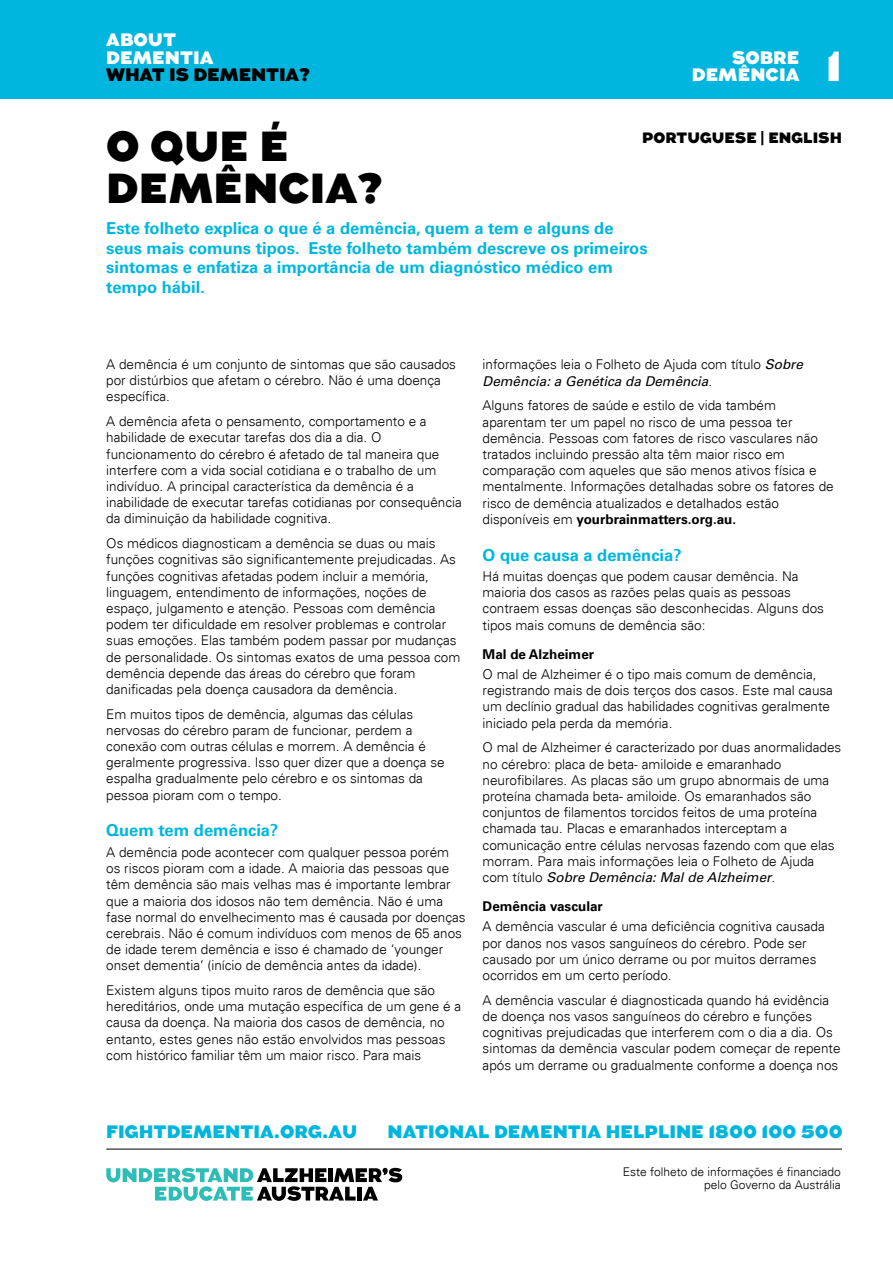
<style>
.page{position:relative;width:893px;height:1263px;background:#fff}
.page>*{position:absolute;margin:0;border:0;box-sizing:border-box;transform-origin:0 0}
.t1{font:900 42px/42px "Augustus";color:#000}
.t2{font:900 42px "Augustus";color:#fff}
.t3{font:900 18px "Augustus";color:#00b6de}
.t4{font:900 18px/17.2px "Augustus";color:#fff;text-align:right}
.t5{font:900 18px "Augustus";letter-spacing:-.01em;color:#000}
.t6{font:700 16.5px/19.5px "Univers LT Std";color:#00b6de}
.t7{font:900 15px "Augustus";color:#000}
.t8{font:300 13.5px/16.2px "Univers";color:#000}
.t9{font:700 13.5px "Univers LT Std";color:#000}
.t10{font:300 12px/13.5px "Univers";color:#000;text-align:right}
.s1{font-weight:400;font-style:italic}
.s2{font-family:"Univers";font-weight:300}
</style>
<div class="page">
<div style="left:0;top:0;width:893px;height:99px;background:#00b6de"></div>
<hr style="left:106px;top:1149px;width:736px;height:1px;background:#000">
<svg style="left:106px;top:1168px;width:296px;height:33px"></svg>
<h2 class="t4" style="left:106px;top:32px;width:109px;text-align:left">ABOUT<br>DEMENTIA</h2>
<h2 class="t5" style="left:106px;top:64px;width:205px">WHAT IS DEMENTIA?</h2>
<h2 class="t4" style="left:692px;top:49px;width:109px">SOBRE<br>DEMÊNCIA</h2>
<h1 class="t2" style="left:826px;top:41px;width:18px">1</h1>
<h1 class="t1" style="left:106px;top:126px;width:278px">O QUE É<br>DEMÊNCIA?</h1>
<p class="t6" style="left:106px;top:219px;width:543px">Este folheto explica o que é a demência, quem a tem e alguns de seus mais comuns tipos. Este folheto também descreve os primeiros sintomas e enfatiza a importância de um diagnóstico médico em tempo hábil.</p>
<p class="t7" style="left:642px;top:129px;width:201px">PORTUGUESE | ENGLISH</p>
<p class="t8" style="left:106px;top:356px;width:351px">A demência é um conjunto de sintomas que são causados por distúrbios que afetam o cérebro. Não é uma doença específica.</p>
<p class="t8" style="left:106px;top:413px;width:357px">A demência afeta o pensamento, comportamento e a habilidade de executar tarefas dos dia a dia. O funcionamento do cérebro é afetado de tal maneira que interfere com a vida social cotidiana e o trabalho de um indivíduo. A principal característica da demência é a inabilidade de executar tarefas cotidianas por consequência da diminuição da habilidade cognitiva.</p>
<p class="t8" style="left:106px;top:535px;width:356px">Os médicos diagnosticam a demência se duas ou mais funções cognitivas são significantemente prejudicadas. As funções cognitivas afetadas podem incluir a memória, linguagem, entendimento de informações, noções de espaço, julgamento e atenção. Pessoas com demência podem ter dificuldade em resolver problemas e controlar suas emoções. Elas também podem passar por mudanças de personalidade. Os sintomas exatos de uma pessoa com demência depende das áreas do cérebro que foram danificadas pela doença causadora da demência.</p>
<p class="t8" style="left:106px;top:706px;width:340px">Em muitos tipos de demência, algumas das células nervosas do cérebro param de funcionar, perdem a conexão com outras células e morrem. A demência é geralmente progressiva. Isso quer dizer que a doença se espalha gradualmente pelo cérebro e os sintomas da pessoa pioram com o tempo.</p>
<p class="t6" style="left:106px;top:821px;width:174px">Quem tem demência?</p>
<p class="t8" style="left:106px;top:844px;width:361px">A demência pode acontecer com qualquer pessoa porém os riscos pioram com a idade. A maioria das pessoas que têm demência são mais velhas mas é importante lembrar que a maioria dos idosos não tem demência. Não é uma fase normal do envelhecimento mas é causada por doenças cerebrais. Não é comum indivíduos com menos de 65 anos de idade terem demência e isso é chamado de ‘younger onset dementia’ (início de demência antes da idade).</p>
<p class="t8" style="left:106px;top:982px;width:356px">Existem alguns tipos muito raros de demência que são hereditários, onde uma mutação específica de um gene é a causa da doença. Na maioria dos casos de demência, no entanto, estes genes não estão envolvidos mas pessoas com histórico familiar têm um maior risco. Para mais</p>
<p class="t8" style="left:483px;top:357px;width:322px">informações leia o Folheto de Ajuda com título <span class="s1">Sobre<br>Demência: a Genética da Demência</span>.</p>
<p class="t8" style="left:483px;top:397px;width:353px">Alguns fatores de saúde e estilo de vida também aparentam ter um papel no risco de uma pessoa ter demência. Pessoas com fatores de risco vasculares não tratados incluindo pressão alta têm maior risco em comparação com aqueles que são menos ativos física e mentalmente. Informações detalhadas sobre os fatores de risco de demência atualizados e detalhados estão</p>
<p class="t9" style="left:483px;top:511px;width:255px"><span class="s2">disponíveis em</span> yourbrainmatters.org.au.</p>
<p class="t6" style="left:483px;top:545px;width:200px">O que causa a demência?</p>
<p class="t8" style="left:483px;top:568px;width:343px">Há muitas doenças que podem causar demência. Na maioria dos casos as razões pelas quais as pessoas contraem essas doenças são desconhecidas. Alguns dos tipos mais comuns de demência são:</p>
<p class="t9" style="left:483px;top:646px;width:113px">Mal de Alzheimer</p>
<p class="t8" style="left:483px;top:666px;width:352px">O mal de Alzheimer é o tipo mais comum de demência, registrando mais de dois terços dos casos. Este mal causa um declínio gradual das habilidades cognitivas geralmente iniciado pela perda da memória.</p>
<p class="t8" style="left:483px;top:739px;width:360px">O mal de Alzheimer é caracterizado por duas anormalidades no cérebro: placa de beta- amiloide e emaranhado neurofibilares. As placas são um grupo abnormais de uma proteína chamada beta- amiloide. Os emaranhados são conjuntos de filamentos torcidos feitos de uma proteína chamada tau. Placas e emaranhados interceptam a comunicação entre células nervosas fazendo com que elas morram. Para mais informações leia o Folheto de Ajuda com título <span class="s1">Sobre Demência: Mal de Alzheimer</span>.</p>
<p class="t9" style="left:483px;top:898px;width:122px">Demência vascular</p>
<p class="t8" style="left:483px;top:918px;width:344px">A demência vascular é uma deficiência cognitiva causada por danos nos vasos sanguíneos do cérebro. Pode ser causado por um único derrame ou por muitos derrames ocorridos em um certo período.</p>
<p class="t8" style="left:483px;top:992px;width:359px">A demência vascular é diagnosticada quando há evidência de doença nos vasos sanguíneos do cérebro e funções cognitivas prejudicadas que interferem com o dia a dia. Os sintomas da demência vascular podem começar de repente após um derrame ou gradualmente conforme a doença nos</p>
<h2 class="t3" style="left:106px;top:1121px;width:252px">FIGHTDEMENTIA.ORG.AU</h2>
<h2 class="t3" style="left:387px;top:1121px;width:457px">NATIONAL DEMENTIA HELPLINE 1800 100 500</h2>
<p class="t10" style="left:623px;top:1165px;width:220px">Este folheto de informações é financiado pelo Governo da Austrália</p>
</div>
